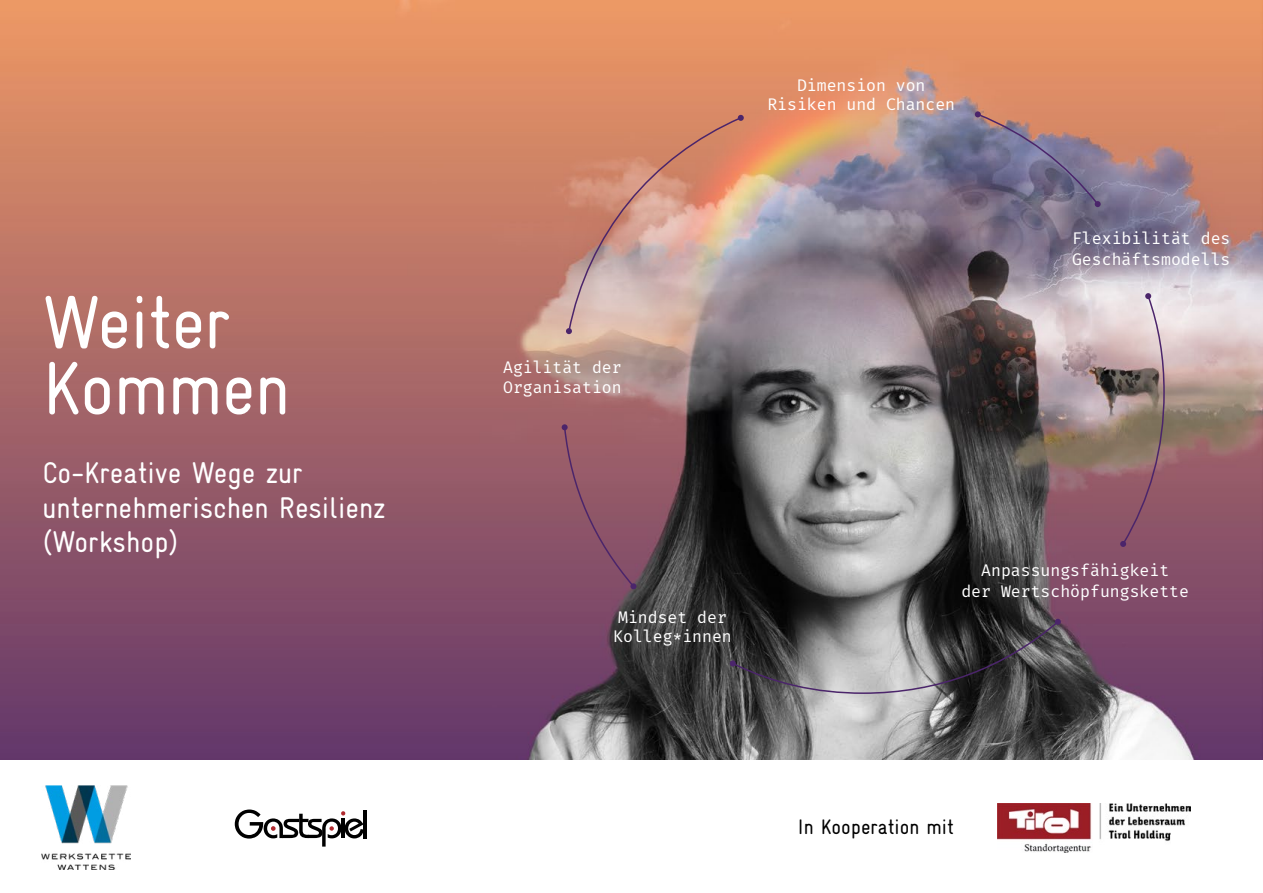
<style>
.page{position:relative;width:1263px;height:893px;background:#fff}
.page>*{position:absolute;margin:0;border:0;box-sizing:border-box;transform-origin:0 0}
.t1{font:75px/66px "Gravur Condensed";letter-spacing:-.01em;color:#fff}
.t2{font:30px/34.5px "Gravur Condensed";color:#fff}
.t3{font:21px "Gravur Condensed";color:#000}
.t4{font:16.5px/19.2px "Fira Mono";color:#fff}
</style>
<div class="page">
<img style="left:0;top:0;width:1263px;height:760px">
<svg style="left:566px;top:115px;width:178px;height:219px;background:#ce9c8b"></svg>
<svg style="left:975px;top:111px;width:126px;height:96px;background:#877385"></svg>
<svg style="left:562px;top:424px;width:74px;height:165px;background:#8f5568"></svg>
<svg style="left:730px;top:619px;width:331px;height:76px;background:#666567"></svg>
<svg style="left:1120px;top:293px;width:45px;height:254px;background:#a18386"></svg>
<img style="left:41px;top:785px;width:90px;height:85px">
<hr style="left:364px;top:810px;width:3px;height:28px;background:#000">
<svg style="left:235px;top:809px;width:129px;height:38px"></svg>
<img style="left:997px;top:803px;width:194px;height:50px">
<h1 class="t1" style="left:43px;top:290px;width:249px">Weiter<br>Kommen</h1>
<h2 class="t2" style="left:43px;top:456px;width:345px">Co-Kreative Wege zur unternehmerischen Resilienz (Workshop)</h2>
<p class="t4" style="left:503px;top:359px;width:120px">Agilität der<br>Organisation</p>
<p class="t4" style="left:767px;top:77px;width:189px;text-align:center">Dimension von<br>Risiken und Chancen</p>
<p class="t4" style="left:1072px;top:229px;width:160px;line-height:21px">Flexibilität des<br>Geschäftsmodells</p>
<p class="t4" style="left:613px;top:609px;width:120px">Mindset der<br>Kolleg*innen</p>
<p class="t4" style="left:961px;top:561px;width:229px;line-height:21px;text-align:center">Anpassungsfähigkeit<br>der Wertschöpfungskette</p>
<p class="t3" style="left:798px;top:815px;width:157px">In Kooperation mit</p>
</div>
